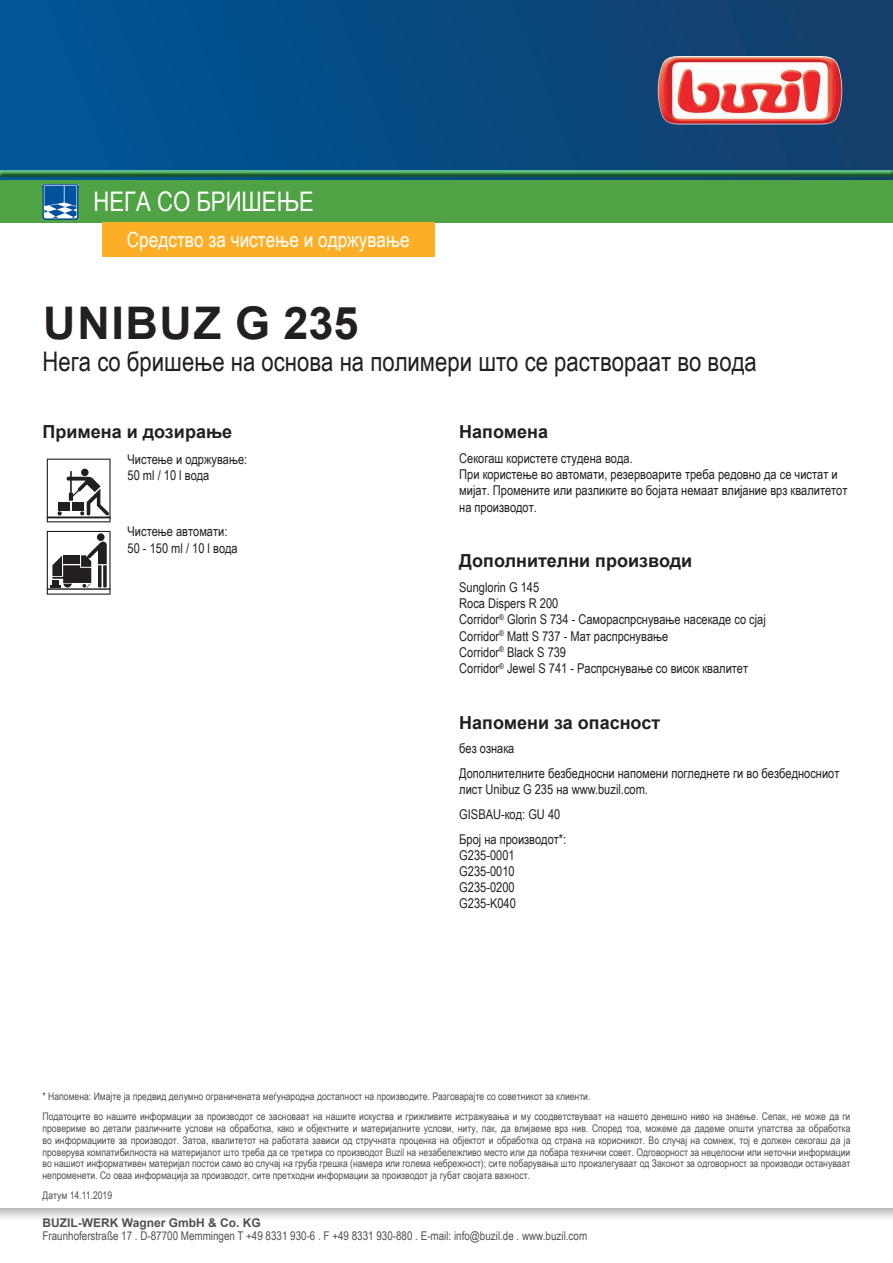
<style>
.page{position:relative;width:893px;height:1263px;background:#fff}
.page>*{position:absolute;margin:0;border:0;box-sizing:border-box;transform-origin:0 0}
.t1{font:700 45px "Arial";letter-spacing:.035em;color:#231f20}
.t2{font:27px "Arial Narrow";color:#231f20}
.t3{font:27px "Arial Narrow";color:#fff}
.t4{font:21px "Arial Narrow";color:#fff}
.t5{font:700 18px "Arial";color:#231f20}
.t6{font:13.5px/16.2px "Arial Narrow";color:#231f20}
.t7{font:12px "Arial Narrow";color:#4e5151}
.t8{font:700 12px "Arial";color:#4e5151}
.t9{font:10.5px/11.7px "Arial Narrow";color:#4d5152}
</style>
<div class="page">
<svg style="left:0;top:1209px;width:893px;height:9px;background:#d9dadc"></svg>
<svg style="left:47px;top:459px;width:64px;height:63px"></svg>
<svg style="left:47px;top:531px;width:64px;height:64px"></svg>
<div style="left:0;top:0;width:893px;height:180px;background:linear-gradient(to right,#00569a,#143e69)"></div>
<img style="left:658px;top:56px;width:184px;height:68px">
<hr style="left:0;top:0;width:1px;height:180px;background:#015599">
<div style="left:0;top:169px;width:893px;height:8px;background:#015599;opacity:.75"></div>
<div style="left:0;top:180px;width:893px;height:43px;background:#4fa345"></div>
<img style="left:43px;top:184px;width:35px;height:36px">
<svg style="left:44px;top:185px;width:35px;height:33px"></svg>
<div style="left:102px;top:223px;width:333px;height:34px;background:#fbae26"></div>
<h2 class="t3" style="left:94px;top:182px;width:222px">НЕГА СО БРИШЕЊЕ</h2>
<h3 class="t4" style="left:127px;top:225px;width:284px">Средство за чистење и одржување</h3>
<h1 class="t1" style="left:43px;top:291px;width:317px">UNIBUZ G 235</h1>
<h2 class="t2" style="left:43px;top:342px;width:716px">Нега со бришење на основа на полимери што се раствораат во вода</h2>
<h3 class="t5" style="left:43px;top:419px;width:191px">Примена и дозирање</h3>
<p class="t6" style="left:128px;top:451px;width:121px">Чистење и одржување:<br>50 ml / 10 l вода</p>
<p class="t6" style="left:128px;top:523px;width:112px">Чистење автомати:<br>50 - 150 ml / 10 l вода</p>
<h3 class="t5" style="left:459px;top:419px;width:90px">Напомена</h3>
<p class="t6" style="left:459px;top:450px;width:390px">Секогаш користете студена вода.<br>При користење во автомати, резервоарите треба редовно да се чистат и мијат. Промените или разликите во бојата немаат влијание врз квалитетот на производот.</p>
<h3 class="t5" style="left:459px;top:548px;width:234px">Дополнителни производи</h3>
<p class="t6" style="left:459px;top:579px;width:308px">Sunglorin G 145<br>Roca Dispers R 200<br>Corridor<sup>®</sup> Glorin S 734 - Самораспрснување насекаде со сјај Corridor<sup>®</sup> Matt S 737 - Мат распрснување<br>Corridor<sup>®</sup> Black S 739<br>Corridor<sup>®</sup> Jewel S 741 - Распрснување со висок квалитет</p>
<h3 class="t5" style="left:459px;top:710px;width:202px">Напомени за опасност</h3>
<p class="t6" style="left:459px;top:736px;width:382px;line-height:24.8px">без ознака<br>Дополнителните безбедносни напомени погледнете ги во безбедносниот</p>
<p class="t6" style="left:459px;top:777px;width:190px;line-height:24.8px">лист Unibuz G 235 на www.buzil.com.<br>GISBAU-код: GU 40<br>Број на производот*:</p>
<p class="t6" style="left:459px;top:846px;width:58px;text-align:justify">G235-0001<br>G235-0010<br>G235-0200<br>G235-K040</p>
<p class="t9" style="left:43px;top:1086px;width:809px;line-height:20.2px">* Напомена: Имајте ја предвид делумно ограничената меѓународна достапност на производите. Разговарајте со советникот за клиенти.<br>Податоците во нашите информации за производот се засноваат на нашите искуства и грижливите истражувања и му соодветствуваат на нашето денешно ниво на знаење. Сепак, не може да ги</p>
<p class="t9" style="left:43px;top:1122px;width:809px;text-align:justify">провериме во детали различните услови на обработка, како и објектните и материјалните услови, ниту, пак, да влијаеме врз нив. Според тоа, можеме да дадеме општи упатства за обработка во информациите за производот. Затоа, квалитетот на работата зависи од стручната проценка на објектот и обработка од страна на корисникот. Во случај на сомнеж, тој е должен секогаш да ја проверува компатибилноста на материјалот што треба да се третира со производот Buzil на незабележливо место или да побара технички совет. Одговорност за нецелосни или неточни информации во нашиот информативен материјал постои само во случај на груба грешка (намера или голема небрежност); сите побарувања што произлегуваат од Законот за одговорност за производи остануваат непроменети. Со оваа информација за производот, сите претходни информации за производот ја губат својата важност.</p>
<p class="t9" style="left:43px;top:1189px;width:71px">Датум 14.11.2019</p>
<p class="t8" style="left:43px;top:1214px;width:220px">BUZIL-WERK Wagner GmbH &amp; Co. KG</p>
<p class="t7" style="left:43px;top:1227px;width:546px">Fraunhoferstraße 17 . D-87700 Memmingen T +49 8331 930-6 . F +49 8331 930-880 . E-mail: info@buzil.de . www.buzil.com</p>
</div>
